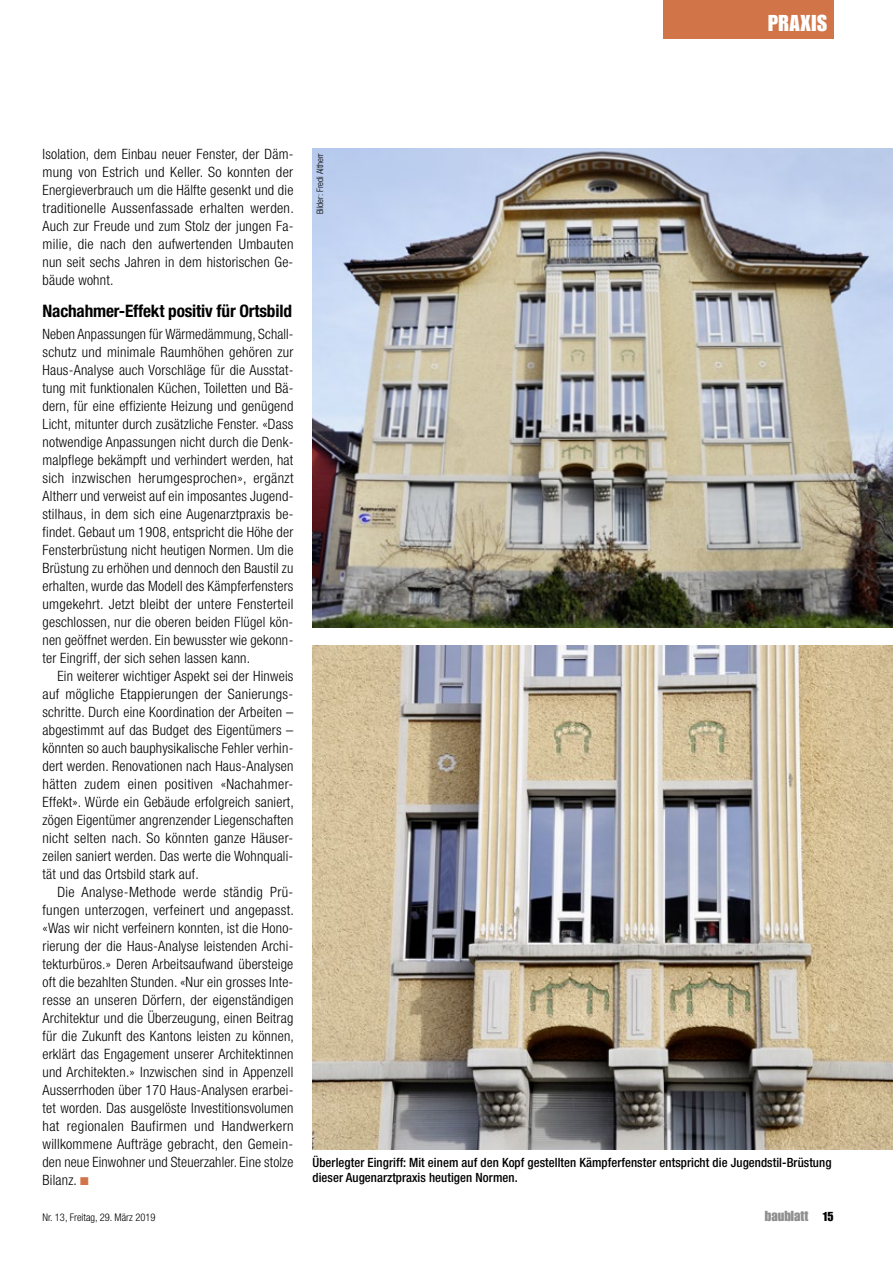
<style>
.page{position:relative;width:893px;height:1263px;background:#fff}
.page>*{position:absolute;margin:0;border:0;box-sizing:border-box;transform-origin:0 0}
.t1{font:22.5px "Impact LT Std";letter-spacing:.025em;color:#fff}
.t2{font:700 condensed 17.25px "Helvetica Neue LT Pro";letter-spacing:-.01em;color:#000}
.t3{font:300 condensed 14.25px/18px "Helvetica Neue LT Pro";letter-spacing:.015em;color:#000;text-align:justify}
.t4{font:14.25px "Impact LT Std";color:#8f8f8f}
.t5{font:500 condensed 12.75px/15px "Helvetica Neue LT Pro";letter-spacing:.005em;color:#000}
.t6{font:300 condensed 10.5px "Helvetica Neue LT Pro";color:#000}
.t7{font:300 condensed 9px "Helvetica Neue LT Pro";color:#000}
.s1{color:#d17448}
.s2{font-size:12.75px;color:#000}
</style>
<div class="page">
<img style="left:313px;top:149px;width:580px;height:478px">
<img style="left:313px;top:645px;width:580px;height:504px">
<div style="left:663px;top:0;width:170px;height:38px;background:#d17448"></div>
<h1 class="t1" style="left:768px;top:10px;width:61px">PRAXIS</h1>
<p class="t3" style="left:43px;top:145px;width:253px">Isolation, dem Einbau neuer Fenster, der Däm&shy;mung von Estrich und Keller. So konnten der Energieverbrauch um die Hälfte gesenkt und die traditionelle Aussenfassade erhalten werden.<br>Auch zur Freude und zum Stolz der jungen Fa&shy;milie, die nach den aufwertenden Umbauten nun seit sechs Jahren in dem historischen Ge&shy;bäude wohnt.</p>
<p class="t2" style="left:43px;top:301px;width:251px">Nachahmer-Effekt positiv für Ortsbild</p>
<p class="t3" style="left:43px;top:325px;width:253px">Neben Anpassungen für Wärmedämmung, Schall&shy;schutz und minimale Raumhöhen gehören zur Haus-Analyse auch Vorschläge für die Ausstat&shy;tung mit funktionalen Küchen, Toiletten und Bä&shy;dern, für eine effiziente Heizung und genügend Licht, mitunter durch zusätzliche Fenster. «Dass notwendige Anpassungen nicht durch die Denk&shy;malpflege bekämpft und verhindert werden, hat sich inzwischen herumgesprochen», ergänzt Altherr und verweist auf ein imposantes Jugend&shy;stilhaus, in dem sich eine Augenarztpraxis be&shy;findet. Gebaut um 1908, entspricht die Höhe der Fensterbrüstung nicht heutigen Normen. Um die Brüstung zu erhöhen und dennoch den Baustil zu erhalten, wurde das Modell des Kämpferfensters umgekehrt. Jetzt bleibt der untere Fensterteil geschlossen, nur die oberen beiden Flügel kön&shy;nen geöffnet werden. Ein bewusster wie gekonn&shy;ter Eingriff, der sich sehen lassen kann.</p>
<p class="t3" style="left:43px;top:667px;width:253px;text-indent:15px">Ein weiterer wichtiger Aspekt sei der Hinweis auf mögliche Etappierungen der Sanierungs&shy;schritte. Durch eine Koordination der Arbeiten – abgestimmt auf das Budget des Eigentümers – könnten so auch bauphysikalische Fehler verhin&shy;dert werden. Renovationen nach Haus-Analysen hätten zudem einen positiven «Nachahmer-Effekt». Würde ein Gebäude erfolgreich saniert, zögen Eigentümer angrenzender Liegenschaften nicht selten nach. So könnten ganze Häuser&shy;zeilen saniert werden. Das werte die Wohnquali&shy;tät und das Ortsbild stark auf.</p>
<p class="t3" style="left:43px;top:883px;width:253px;text-indent:15px">Die Analyse-Methode werde ständig Prü&shy;fungen unterzogen, verfeinert und angepasst. «Was wir nicht verfeinern konnten, ist die Hono&shy;rierung der die Haus-Analyse leistenden Archi&shy;tekturbüros.» Deren Arbeitsaufwand übersteige oft die bezahlten Stunden. «Nur ein grosses Inte&shy;resse an unseren Dörfern, der eigenständigen Architektur und die Überzeugung, einen Beitrag für die Zukunft des Kantons leisten zu können, erklärt das Engagement unserer Architektinnen und Architekten.» Inzwischen sind in Appenzell Ausserrhoden über 170 Haus-Analysen erarbei&shy;tet worden. Das ausgelöste Investitionsvolumen hat regionalen Baufirmen und Handwerkern willkommene Aufträge gebracht, den Gemein&shy;den neue Einwohner und Steuerzahler. Eine stolze Bilanz. <span class="s1">■</span></p>
<p class="t7" style="left:315px;top:214px;width:63px;rotate:-90deg">Bilder: Fredi Altherr</p>
<p class="t5" style="left:313px;top:1155px;width:520px">Überlegter Eingriff: Mit einem auf den Kopf gestellten Kämpferfenster entspricht die Jugendstil-Brüstung dieser Augenarztpraxis heutigen Normen.</p>
<p class="t6" style="left:43px;top:1211px;width:115px">Nr. 13, Freitag, 29. März 2019</p>
<p class="t4" style="left:765px;top:1208px;width:70px">baublatt <span class="s2">15</span></p>
</div>
